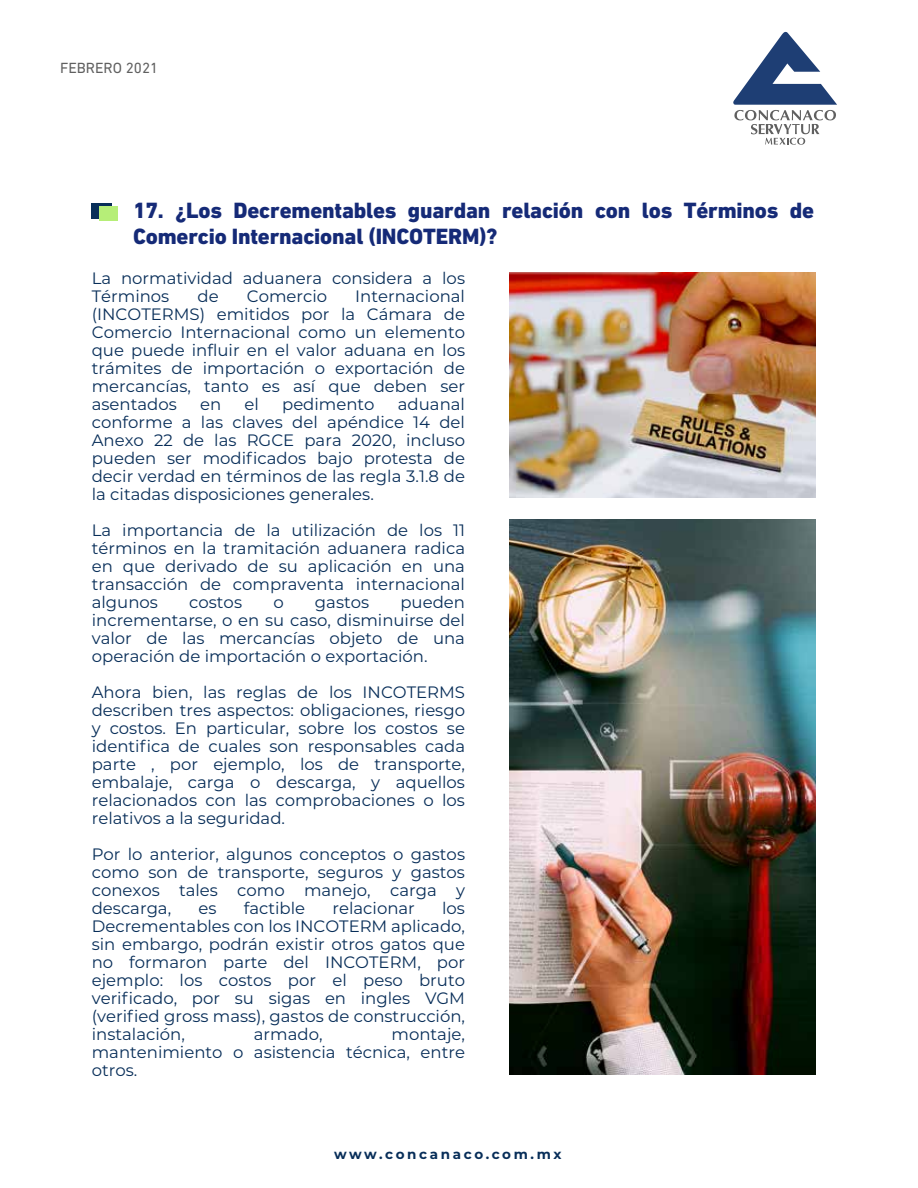
<style>
.page{position:relative;width:918px;height:1188px;background:#fff}
.page>*{position:absolute;margin:0;border:0;box-sizing:border-box;transform-origin:0 0}
.t1{font:800 22.5px/25.5px "DIN Next CYR";letter-spacing:-.01em;color:#152a77}
.t2{font:16.5px/18px "Montserrat";color:#082e59;text-align:justify}
.t3{font:15px "DIN Next CYR";color:#606060}
.t4{font:700 13.5px "Montserrat";letter-spacing:.195em;color:#082e59}
</style>
<div class="page">
<div style="left:91px;top:203px;width:21px;height:15px;background:#082e59"></div>
<div style="left:99px;top:207px;width:19px;height:14px;background:#b6ee78"></div>
<img style="left:509px;top:272px;width:306px;height:225px">
<img style="left:509px;top:519px;width:306px;height:555px">
<svg style="left:733px;top:32px;width:104px;height:113px"></svg>
<p class="t3" style="left:60px;top:59px;width:100px">FEBRERO 2021</p>
<h1 class="t1" style="left:133px;top:198px;width:683px">17. ¿Los Decrementables guardan relación con los Términos de<br>Comercio Internacional (INCOTERM)?</h1>
<p class="t2" style="left:92px;top:269px;width:375px">La normatividad aduanera considera a los<br>Términos</p>
<p class="t2" style="left:92px;top:287px;width:375px;text-indent:264px">Internacional (INCOTERMS) emitidos por la Cámara de Comercio Internacional como un elemento que puede influir en el valor aduana en los trámites de importación o exportación de mercancías, tanto es así que deben ser asentados</p>
<p class="t2" style="left:198px;top:287px;width:23px">de</p>
<p class="t2" style="left:247px;top:287px;width:82px">Comercio</p>
<p class="t2" style="left:92px;top:395px;width:375px;text-indent:306px">aduanal conforme a las claves del apéndice 14 del Anexo 22 de las RGCE para 2020, incluso pueden ser modificados bajo protesta de decir verdad en términos de las regla 3.1.8 de la citadas disposiciones generales.</p>
<p class="t2" style="left:92px;top:521px;width:375px">La importancia de la utilización de los 11 términos en la tramitación aduanera radica en que derivado de su aplicación en una transacción de compraventa internacional algunos</p>
<p class="t2" style="left:200px;top:395px;width:23px">en</p>
<p class="t2" style="left:244px;top:395px;width:16px">el</p>
<p class="t2" style="left:282px;top:395px;width:94px">pedimento</p>
<p class="t2" style="left:92px;top:593px;width:375px;text-indent:309px">pueden incrementarse, o en su caso, disminuirse del valor de las mercancías objeto de una operación de importación o exportación.</p>
<p class="t2" style="left:92px;top:683px;width:375px">Ahora bien, las reglas de los INCOTERMS describen tres aspectos: obligaciones, riesgo y costos. En particular, sobre los costos se identifica de cuales son responsables cada parte , por ejemplo, los de transporte, embalaje, carga o descarga, y aquellos relacionados con las comprobaciones o los relativos a la seguridad.</p>
<p class="t2" style="left:92px;top:845px;width:375px">Por lo anterior, algunos conceptos o gastos como son de transporte, seguros y gastos conexos tales como manejo, carga y descarga,</p>
<p class="t2" style="left:189px;top:593px;width:54px">costos</p>
<p class="t2" style="left:273px;top:593px;width:12px">o</p>
<p class="t2" style="left:315px;top:593px;width:56px">gastos</p>
<p class="t2" style="left:199px;top:899px;width:20px">es</p>
<p class="t2" style="left:244px;top:899px;width:63px">factible</p>
<p class="t2" style="left:333px;top:899px;width:84px">relacionar</p>
<p class="t2" style="left:92px;top:899px;width:375px;text-indent:350px">los Decrementables con los INCOTERM aplicado, sin embargo, podrán existir otros gatos que no formaron parte del INCOTERM, por ejemplo: los costos por el peso bruto verificado, por su sigas en ingles VGM (verified gross mass), gastos de construcción, instalación,</p>
<p class="t2" style="left:92px;top:1025px;width:375px;text-indent:300px">montaje, mantenimiento o asistencia técnica, entre otros.</p>
<p class="t2" style="left:254px;top:1025px;width:70px">armado,</p>
<p class="t4" style="left:334px;top:1145px;width:229px">www.concanaco.com.mx</p>
</div>
